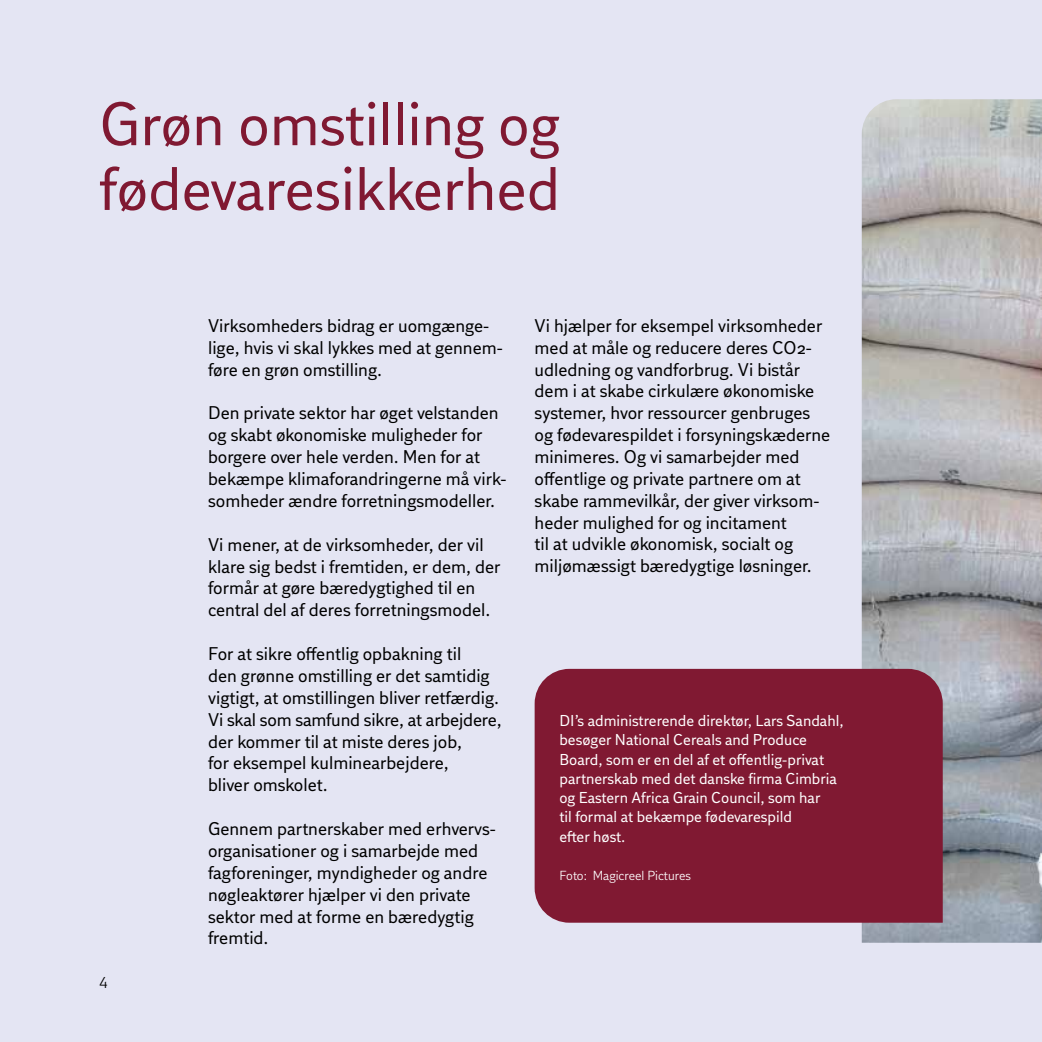
<style>
.page{position:relative;width:1042px;height:1042px;background:#e4e5f3}
.page>*{position:absolute;margin:0;border:0;box-sizing:border-box;transform-origin:0 0}
.t1{font:61.25px/64.8px "DI Sans";color:#801932}
.t2{font:18.38px/21.9px "DI Sans";color:#000}
.t3{font:15.75px/19.2px "DI Sans";color:#fff}
.t4{font:15.75px "DI Sans";color:#000}
.t5{font:13.12px "DI Sans";color:#fff}
</style>
<div class="page">
<img style="left:862px;top:99px;width:180px;height:844px">
<div style="left:535px;top:669px;width:408px;height:253px;background:#801932"></div>
<h1 class="t1" style="left:99px;top:91px;width:462px">Grøn omstilling og fødevaresikkerhed</h1>
<p class="t4" style="left:99px;top:972px;width:10px">4</p>
<p class="t2" style="left:208px;top:314px;width:296px">Virksomheders bidrag er uomgænge&shy;lige, hvis vi skal lykkes med at gennem&shy;føre en grøn omstilling.</p>
<p class="t2" style="left:208px;top:402px;width:300px">Den private sektor har øget velstanden og skabt økonomiske muligheder for borgere over hele verden. Men for at bekæmpe klimaforandringerne må virk&shy;somheder ændre forretningsmodeller.</p>
<p class="t2" style="left:208px;top:533px;width:294px">Vi mener, at de virksomheder, der vil klare sig bedst i fremtiden, er dem, der formår at gøre bæredygtighed til en central del af deres forretningsmodel.</p>
<p class="t2" style="left:208px;top:642px;width:295px">For at sikre offentlig opbakning til<br>den grønne omstilling er det samtidig vigtigt, at omstillingen bliver retfærdig.<br>Vi skal som samfund sikre, at arbejdere, der kommer til at miste deres job,<br>for eksempel kulminearbejdere,<br>bliver omskolet.</p>
<p class="t2" style="left:208px;top:817px;width:289px">Gennem partnerskaber med erhvervs&shy;organisationer og i samarbejde med fagforeninger, myndigheder og andre nøgleaktører hjælper vi den private sektor med at forme en bæredygtig fremtid.</p>
<p class="t2" style="left:535px;top:314px;width:297px">Vi hjælper for eksempel virksomheder med at måle og reducere deres CO2- udledning og vandforbrug. Vi bistår dem i at skabe cirkulære økonomiske systemer, hvor ressourcer genbruges og fødevarespildet i forsyningskæderne minimeres. Og vi samarbejder med offentlige og private partnere om at skabe rammevilkår, der giver virksom&shy;heder mulighed for og incitament<br>til at udvikle økonomisk, socialt og miljømæssigt bæredygtige løsninger.</p>
<p class="t3" style="left:559px;top:711px;width:286px">DI’s administrerende direktør, Lars Sandahl, besøger National Cereals and Produce Board, som er en del af et offentlig-privat partnerskab med det danske firma Cimbria og Eastern Africa Grain Council, som har<br>til formal at bekæmpe fødevarespild<br>efter høst.</p>
<p class="t5" style="left:559px;top:867px;width:133px">Foto: Magicreel Pictures</p>
</div>
